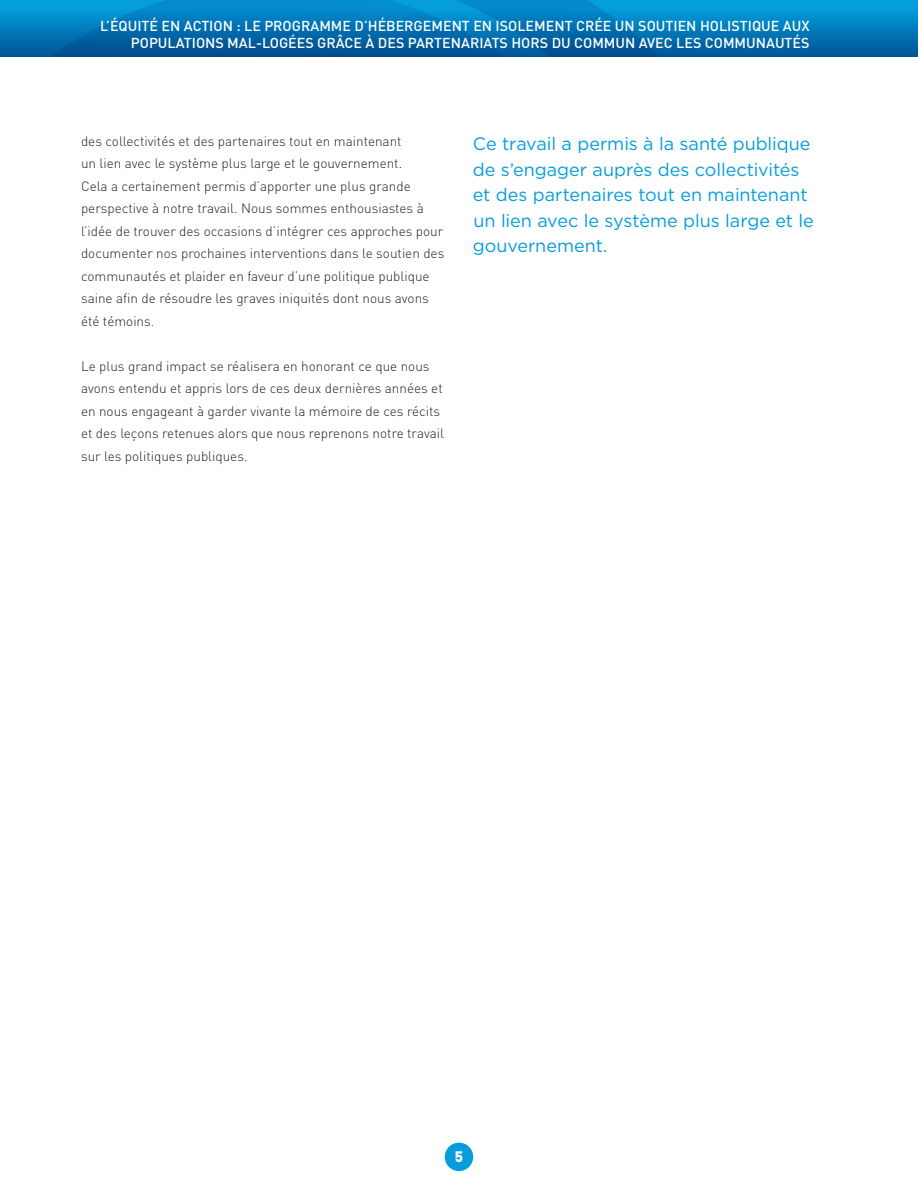
<style>
.page{position:relative;width:918px;height:1188px;background:#fff}
.page>*{position:absolute;margin:0;border:0;box-sizing:border-box;transform-origin:0 0}
.t1{font:18px/25.5px "Gotham HTF";letter-spacing:-.005em;color:#069ddc}
.t2{font:900 15px "DIN";color:#fff}
.t3{font:500 14.25px/17.2px "DIN";color:#fff;text-align:right}
.t4{font:300 13.5px/22.5px "DIN";color:#231f20}
</style>
<div class="page">
<div style="left:0;top:0;width:918px;height:57px;background:linear-gradient(to bottom,#05a6e5,#005495)"></div>
<svg style="left:0;top:0;width:813px;height:57px;background:#0174b5"></svg>
<div style="left:445px;top:1143px;width:28px;height:28px;background:#069ddc;border-radius:50%"></div>
<p class="t3" style="left:100px;top:16px;width:711px">L’ÉQUITÉ EN ACTION : LE PROGRAMME D’HÉBERGEMENT EN ISOLEMENT CRÉE UN SOUTIEN HOLISTIQUE AUX<br>POPULATIONS MAL-LOGÉES GRÂCE À DES PARTENARIATS HORS DU COMMUN AVEC LES COMMUNAUTÉS</p>
<p class="t4" style="left:81px;top:130px;width:365px">des collectivités et des partenaires tout en maintenant<br>un lien avec le système plus large et le gouvernement.<br>Cela a certainement permis d’apporter une plus grande perspective à notre travail. Nous sommes enthousiastes à l’idée de trouver des occasions d’intégrer ces approches pour documenter nos prochaines interventions dans le soutien des communautés et plaider en faveur d’une politique publique saine afin de résoudre les graves iniquités dont nous avons été témoins.</p>
<p class="t4" style="left:81px;top:355px;width:365px">Le plus grand impact se réalisera en honorant ce que nous avons entendu et appris lors de ces deux dernières années et en nous engageant à garder vivante la mémoire de ces récits et des leçons retenues alors que nous reprenons notre travail sur les politiques publiques.</p>
<h1 class="t1" style="left:473px;top:131px;width:343px">Ce travail a permis à la santé publique de s’engager auprès des collectivités et des partenaires tout en maintenant un lien avec le système plus large et le gouvernement.</h1>
<p class="t2" style="left:455px;top:1146px;width:10px">5</p>
</div>
